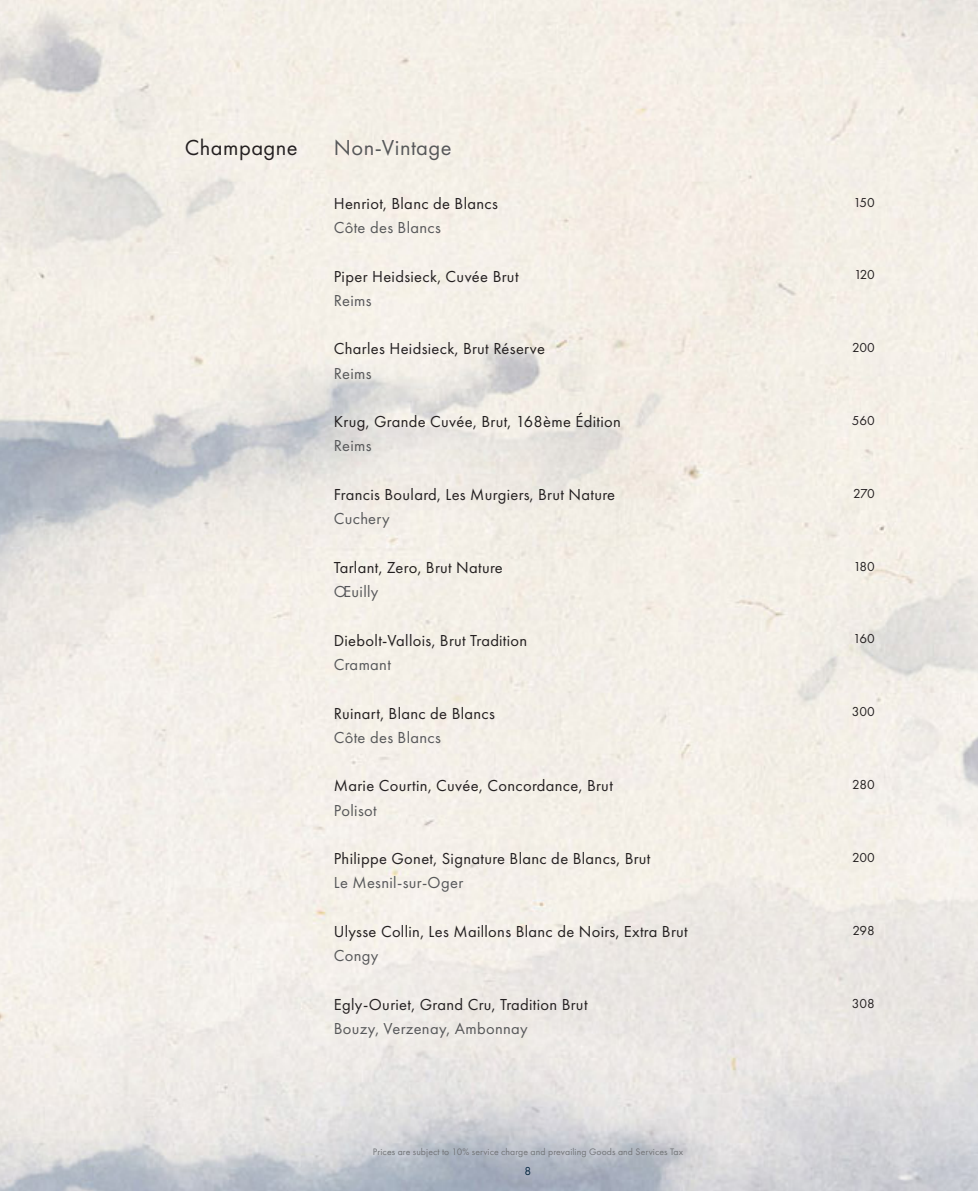
<style>
.page{position:relative;width:978px;height:1191px;background:#fff}
.page>*{position:absolute;margin:0;border:0;box-sizing:border-box;transform-origin:0 0}
.TITLE___ENGLISH{font:22.5px "Futura PT";letter-spacing:.02em;color:#57585a}
.TITLE___CHINESE{font:22.5px "Futura PT";letter-spacing:.02em;color:#231f20}
.WINE_NAME{font:16.5px "Futura PT";letter-spacing:.02em;color:#231f20}
.WINE_NAME-2{font:16.5px "Futura PT";letter-spacing:.02em;color:#57585a}
.Price_Column{font:13.5px "Futura PT";letter-spacing:-.005em;color:#231f20}
.t1{font:12px "Futura PT";color:#03253e}
.t2{font:9.75px "Futura PT";letter-spacing:.01em;color:#727477}
</style>
<div class="page">
<p class="TITLE___CHINESE" style="left:185px;top:134px;width:114px">Champagne</p>
<p class="TITLE___ENGLISH" style="left:334px;top:134px;width:119px">Non-Vintage</p>
<p class="WINE_NAME" style="left:334px;top:193px;width:166px">Henriot, Blanc de Blancs</p>
<p class="WINE_NAME-2" style="left:334px;top:218px;width:109px">Côte des Blancs</p>
<p class="Price_Column" style="left:853px;top:194px;width:23px">150</p>
<p class="WINE_NAME" style="left:334px;top:266px;width:186px">Piper Heidsieck, Cuvée Brut</p>
<p class="WINE_NAME-2" style="left:334px;top:290px;width:39px">Reims</p>
<p class="Price_Column" style="left:854px;top:267px;width:22px">120</p>
<p class="WINE_NAME" style="left:334px;top:339px;width:213px">Charles Heidsieck, Brut Réserve</p>
<p class="WINE_NAME-2" style="left:334px;top:363px;width:39px">Reims</p>
<p class="Price_Column" style="left:852px;top:340px;width:24px">200</p>
<p class="WINE_NAME" style="left:334px;top:412px;width:289px">Krug, Grande Cuvée, Brut, 168ème Édition</p>
<p class="WINE_NAME-2" style="left:334px;top:436px;width:39px">Reims</p>
<p class="Price_Column" style="left:852px;top:412px;width:25px">560</p>
<p class="WINE_NAME" style="left:334px;top:485px;width:283px">Francis Boulard, Les Murgiers, Brut Nature</p>
<p class="WINE_NAME-2" style="left:334px;top:509px;width:58px">Cuchery</p>
<p class="Price_Column" style="left:853px;top:485px;width:23px">270</p>
<p class="WINE_NAME" style="left:334px;top:557px;width:171px">Tarlant, Zero, Brut Nature</p>
<p class="WINE_NAME-2" style="left:334px;top:582px;width:46px">Œuilly</p>
<p class="Price_Column" style="left:853px;top:558px;width:23px">180</p>
<p class="WINE_NAME" style="left:334px;top:630px;width:195px">Diebolt-Vallois, Brut Tradition</p>
<p class="WINE_NAME-2" style="left:334px;top:654px;width:59px">Cramant</p>
<p class="Price_Column" style="left:853px;top:631px;width:23px">160</p>
<p class="WINE_NAME" style="left:334px;top:703px;width:163px">Ruinart, Blanc de Blancs</p>
<p class="WINE_NAME-2" style="left:334px;top:727px;width:109px">Côte des Blancs</p>
<p class="Price_Column" style="left:852px;top:704px;width:25px">300</p>
<p class="WINE_NAME" style="left:334px;top:776px;width:281px">Marie Courtin, Cuvée, Concordance, Brut</p>
<p class="WINE_NAME-2" style="left:334px;top:800px;width:44px">Polisot</p>
<p class="Price_Column" style="left:852px;top:776px;width:24px">280</p>
<p class="WINE_NAME" style="left:334px;top:849px;width:318px">Philippe Gonet, Signature Blanc de Blancs, Brut</p>
<p class="WINE_NAME-2" style="left:334px;top:873px;width:131px">Le Mesnil-sur-Oger</p>
<p class="Price_Column" style="left:852px;top:849px;width:24px">200</p>
<p class="WINE_NAME" style="left:334px;top:921px;width:355px">Ulysse Collin, Les Maillons Blanc de Noirs, Extra Brut</p>
<p class="WINE_NAME-2" style="left:334px;top:946px;width:46px">Congy</p>
<p class="Price_Column" style="left:852px;top:922px;width:24px">298</p>
<p class="WINE_NAME" style="left:334px;top:994px;width:255px">Egly-Ouriet, Grand Cru, Tradition Brut</p>
<p class="WINE_NAME-2" style="left:334px;top:1018px;width:196px">Bouzy, Verzenay, Ambonnay</p>
<p class="Price_Column" style="left:852px;top:995px;width:25px">308</p>
<p class="t2" style="left:373px;top:1146px;width:312px">Prices are subject to 10% service charge and prevailing Goods and Services Tax</p>
<p class="t1" style="left:524px;top:1164px;width:8px">8</p>
</div>
